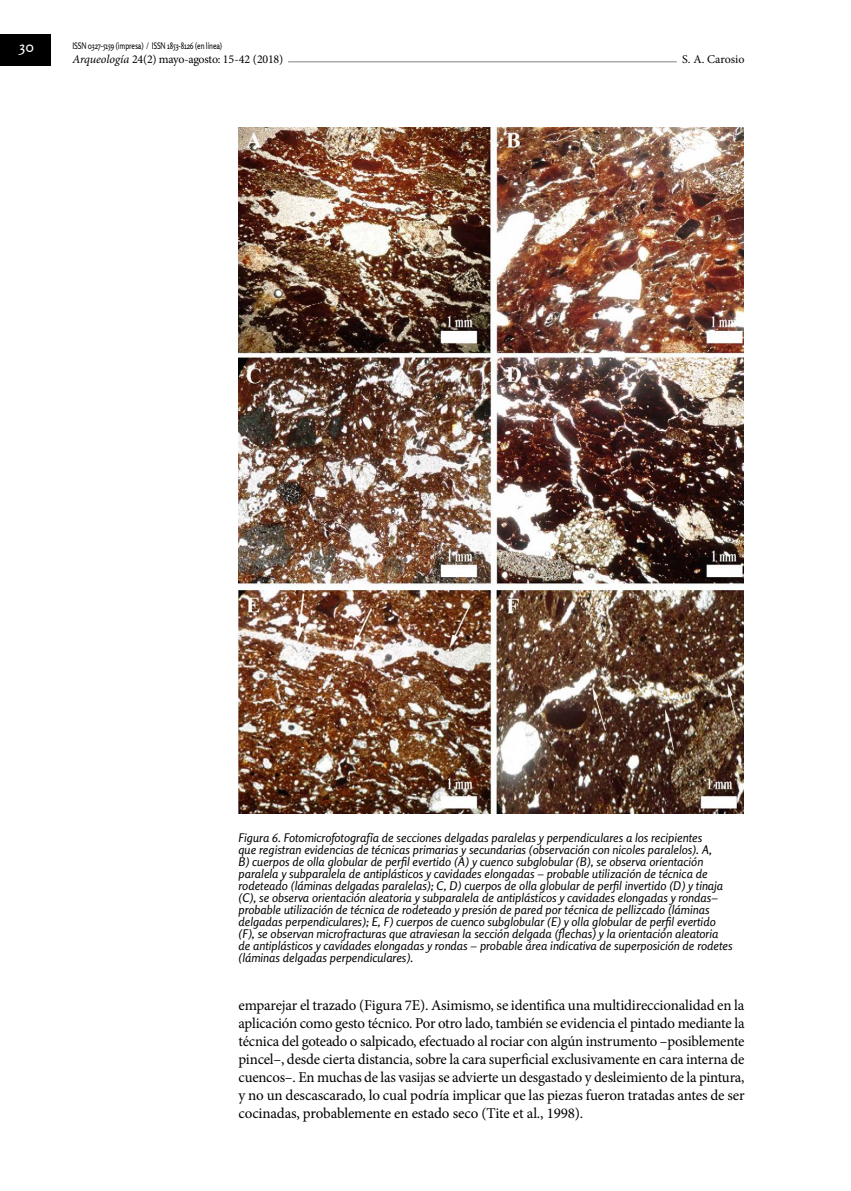
<style>
.page{position:relative;width:851px;height:1191px;background:#fff}
.page>*{position:absolute;margin:0;border:0;box-sizing:border-box;transform-origin:0 0}
.t1{font:15px/18px "Minion Pro";letter-spacing:-.01em;color:#000;text-align:justify}
.t2{font:15px "Rosario";color:#fff}
.t3{font:italic 12px/12px "Rosario";color:#000}
.t4{font:12px "Minion Pro";letter-spacing:-.02em;color:#000}
.t5{font:12px "Minion Pro";color:#000}
.t6{font:9px "Rosario";letter-spacing:-.02em;color:#000;scale:.8 1}
.s1{font-style:italic}
</style>
<div class="page">
<hr style="left:204px;top:61px;width:529px;height:1px;background:#808285">
<div style="left:72px;top:53px;width:216px;height:15px;background:#fff"></div>
<div style="left:0;top:35px;width:50px;height:31px;background:#000"></div>
<div style="left:676px;top:52px;width:68px;height:15px;background:#fff"></div>
<img style="left:238px;top:128px;width:505px;height:685px">
<p class="t2" style="left:19px;top:38px;width:16px">30</p>
<p class="t6" style="left:72px;top:40px;width:188px">ISSN 0327-5159 (impresa) / ISSN 1853-8126 (en línea)</p>
<p class="t4" style="left:72px;top:52px;width:212px"><span class="s1">Arqueología</span> 24(2) mayo-agosto: 15-42 (2018)</p>
<p class="t5" style="left:682px;top:51px;width:64px">S. A. Carosio</p>
<p class="t3" style="left:238px;top:831px;width:495px">Figura 6. Fotomicrofotografía de secciones delgadas paralelas y perpendiculares a los recipientes<br>que registran evidencias de técnicas primarias y secundarias (observación con nicoles paralelos). A,<br>B) cuerpos de olla globular de perfil evertido (A) y cuenco subglobular (B), se observa orientación paralela y subparalela de antiplásticos y cavidades elongadas – probable utilización de técnica de rodeteado (láminas delgadas paralelas); C, D) cuerpos de olla globular de perfil invertido (D) y tinaja (C), se observa orientación aleatoria y subparalela de antiplásticos y cavidades elongadas y rondas– probable utilización de técnica de rodeteado y presión de pared por técnica de pellizcado (láminas delgadas perpendiculares); E, F) cuerpos de cuenco subglobular (E) y olla globular de perfil evertido (F), se observan microfracturas que atraviesan la sección delgada (flechas) y la orientación aleatoria de antiplásticos y cavidades elongadas y rondas – probable área indicativa de superposición de rodetes (láminas delgadas perpendiculares).</p>
<p class="t1" style="left:238px;top:996px;width:507px">emparejar el trazado (Figura 7E). Asimismo, se identifica una multidireccionalidad en la aplicación como gesto técnico. Por otro lado, también se evidencia el pintado mediante la técnica del goteado o salpicado, efectuado al rociar con algún instrumento –posiblemente pincel–, desde cierta distancia, sobre la cara superficial exclusivamente en cara interna de cuencos–. En muchas de las vasijas se advierte un desgastado y desleimiento de la pintura, y no un descascarado, lo cual podría implicar que las piezas fueron tratadas antes de ser cocinadas, probablemente en estado seco (Tite et al., 1998).</p>
</div>
